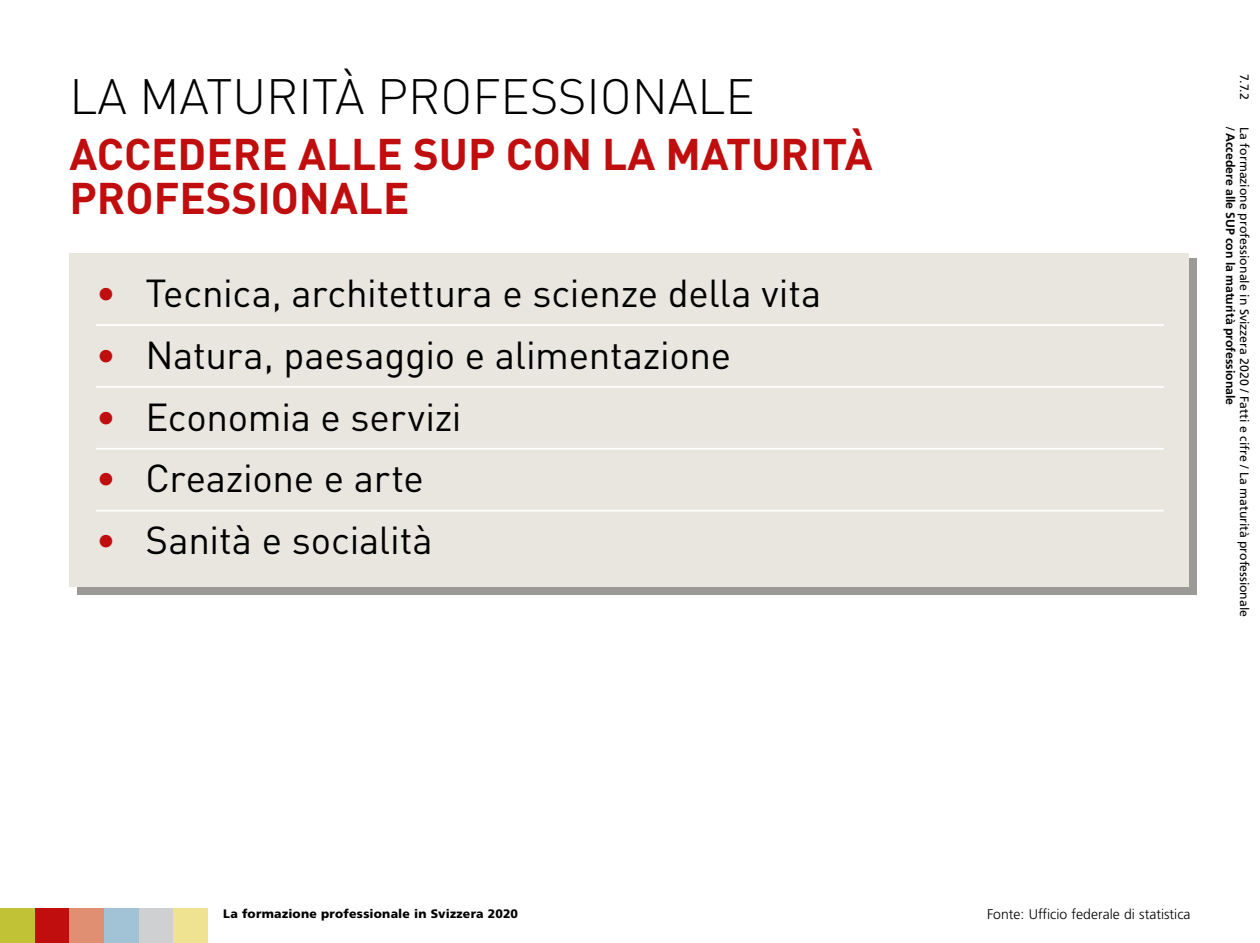
<style>
.page{position:relative;width:1260px;height:943px;background:#fff}
.page>*{position:absolute;margin:0;border:0;box-sizing:border-box;transform-origin:0 0}
.t1{font:300 49px "DIN";color:#000}
.t2{font:700 43.75px/43.8px "DIN";color:#c00d0e}
.t3{font:38.5px "DIN";letter-spacing:-.01em;color:#000}
.t4{font:300 14px "Frutiger";color:#000}
.t5{font:12.25px/14px "Frutiger";color:#000}
.t6{font:900 12.25px "Frutiger";letter-spacing:.02em;color:#000}
.s1{color:#c00d0e}
.s2{font-weight:700}
</style>
<div class="page">
<div style="left:0;top:908px;width:35px;height:35px;background:#c1c236"></div>
<div style="left:35px;top:908px;width:34px;height:35px;background:#c00d0e"></div>
<div style="left:69px;top:908px;width:35px;height:35px;background:#e18f72"></div>
<div style="left:104px;top:908px;width:35px;height:35px;background:#a2c3d6"></div>
<div style="left:139px;top:908px;width:35px;height:35px;background:#cfd0d2"></div>
<div style="left:174px;top:908px;width:34px;height:35px;background:#efe391"></div>
<div style="left:78px;top:258px;width:1119px;height:336px;background:#9c9a96"></div>
<div style="left:69px;top:253px;width:1120px;height:334px;background:#e9e6e0"></div>
<hr style="left:96px;top:324px;width:1068px;height:2px;background:#fff">
<hr style="left:96px;top:386px;width:1068px;height:2px;background:#fff">
<hr style="left:96px;top:448px;width:1068px;height:1px;background:#fff">
<hr style="left:96px;top:510px;width:1068px;height:1px;background:#fff">
<h1 class="t1" style="left:69px;top:66px;width:687px">LA MATURITÀ PROFESSIONALE</h1>
<h2 class="t2" style="left:69px;top:130px;width:805px">ACCEDERE ALLE SUP CON LA MATURITÀ<br>PROFESSIONALE</h2>
<h3 class="t3" style="left:96px;top:269px;width:727px"><span class="s1">•</span> Tecnica, architettura e scienze della vita</h3>
<h3 class="t3" style="left:96px;top:331px;width:637px"><span class="s1">•</span> Natura, paesaggio e alimentazione</h3>
<h3 class="t3" style="left:96px;top:392px;width:367px"><span class="s1">•</span> Economia e servizi</h3>
<h3 class="t3" style="left:96px;top:454px;width:330px"><span class="s1">•</span> Creazione e arte</h3>
<h3 class="t3" style="left:96px;top:516px;width:338px"><span class="s1">•</span> Sanità e socialità</h3>
<p class="t5" style="left:1252px;top:74px;width:27px;rotate:90deg">7.7.2</p>
<p class="t5" style="left:1252px;top:126px;width:491px;rotate:90deg">La formazione professionale in Svizzera 2020 / Fatti e cifre / La maturità professionale / <span class="s2">Accedere alle SUP con la maturità professionale</span></p>
<p class="t6" style="left:223px;top:906px;width:296px">La formazione professionale in Svizzera 2020</p>
<p class="t4" style="left:987px;top:906px;width:205px">Fonte: Ufficio federale di statistica</p>
</div>
